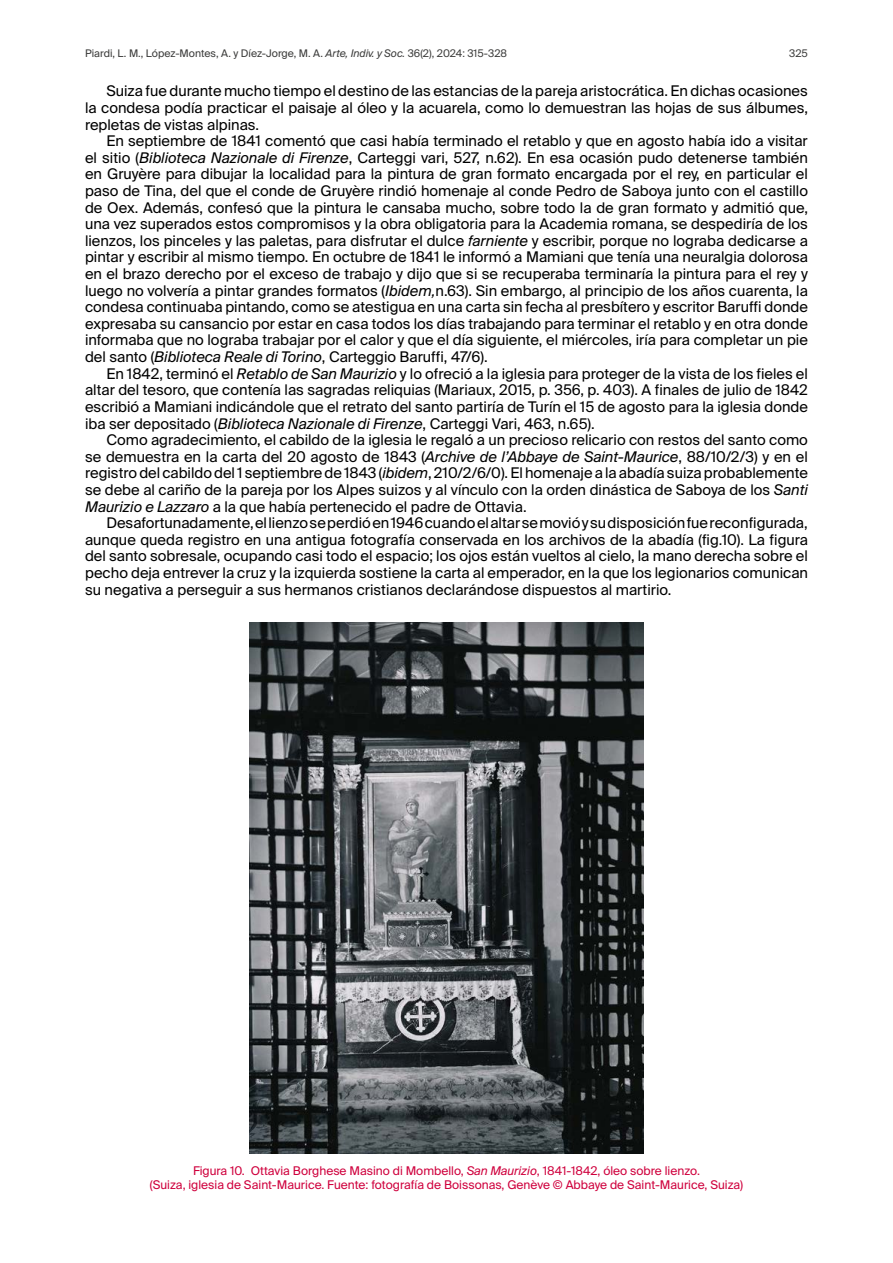
<style>
.page{position:relative;width:893px;height:1263px;background:#fff}
.page>*{position:absolute;margin:0;border:0;box-sizing:border-box;transform-origin:0 0}
.t1{font:14.7px/16.6px "Suisse Intl";color:#000;text-align:justify}
.Título_elemento{font:12px/13.6px "Suisse Intl";color:#cf003d;text-align:center}
.t2{font:10.5px "Suisse Intl";color:#3c3c3b}
.s1{font-style:italic}
</style>
<div class="page">
<img style="left:250px;top:622px;width:393px;height:531px">
<p class="t2" style="left:85px;top:47px;width:424px">Piardi, L. M., López-Montes, A. y Díez-Jorge, M. A. <span class="s1">Arte, Indiv. y Soc.</span> 36(2), 2024: 315-328</p>
<p class="t2" style="left:789px;top:47px;width:20px">325</p>
<p class="t1" style="left:85px;top:83px;width:724px;text-indent:21px">Suiza fue durante mucho tiempo el destino de las estancias de la pareja aristocrática. En dichas ocasiones la condesa podía practicar el paisaje al óleo y la acuarela, como lo demuestran las hojas de sus álbumes, repletas de vistas alpinas.</p>
<p class="t1" style="left:85px;top:133px;width:724px;text-indent:21px">En septiembre de 1841 comentó que casi había terminado el retablo y que en agosto había ido a visitar el sitio (<span class="s1">Biblioteca Nazionale di Firenze</span>, Carteggi vari, 527, n.62). En esa ocasión pudo detenerse también en Gruyère para dibujar la localidad para la pintura de gran formato encargada por el rey, en particular el paso de Tina, del que el conde de Gruyère rindió homenaje al conde Pedro de Saboya junto con el castillo de Oex. Además, confesó que la pintura le cansaba mucho, sobre todo la de gran formato y admitió que, una vez superados estos compromisos y la obra obligatoria para la Academia romana, se despediría de los lienzos, los pinceles y las paletas, para disfrutar el dulce <span class="s1">farniente</span> y escribir, porque no lograba dedicarse a pintar y escribir al mismo tiempo. En octubre de 1841 le informó a Mamiani que tenía una neuralgia dolorosa en el brazo derecho por el exceso de trabajo y dijo que si se recuperaba terminaría la pintura para el rey y luego no volvería a pintar grandes formatos (<span class="s1">Ibidem,</span>n.63). Sin embargo, al principio de los años cuarenta, la condesa continuaba pintando, como se atestigua en una carta sin fecha al presbítero y escritor Baruffi donde expresaba su cansancio por estar en casa todos los días trabajando para terminar el retablo y en otra donde informaba que no lograba trabajar por el calor y que el día siguiente, el miércoles, iría para completar un pie del santo (<span class="s1">Biblioteca Reale di Torino</span>, Carteggio Baruffi, 47/6).</p>
<p class="t1" style="left:85px;top:365px;width:724px;text-indent:21px">En 1842, terminó el <span class="s1">Retablo de San Maurizio</span> y lo ofreció a la iglesia para proteger de la vista de los fieles el altar del tesoro, que contenía las sagradas reliquias (Mariaux, 2015, p. 356, p. 403). A finales de julio de 1842 escribió a Mamiani indicándole que el retrato del santo partiría de Turín el 15 de agosto para la iglesia donde iba ser depositado (<span class="s1">Biblioteca Nazionale di Firenze</span>, Carteggi Vari, 463, n.65).</p>
<p class="t1" style="left:85px;top:432px;width:724px;text-indent:21px">Como agradecimiento, el cabildo de la iglesia le regaló a un precioso relicario con restos del santo como se demuestra en la carta del 20 agosto de 1843 (<span class="s1">Archive de l’Abbaye de Saint-Maurice</span>, 88/10/2/3) y en el registro del cabildo del 1 septiembre de 1843 (<span class="s1">ibidem</span>, 210/2/6/0). El homenaje a la abadía suiza probablemente se debe al cariño de la pareja por los Alpes suizos y al vínculo con la orden dinástica de Saboya de los <span class="s1">Santi Maurizio e Lazzaro</span> a la que había pertenecido el padre de Ottavia.</p>
<p class="t1" style="left:85px;top:515px;width:724px;text-indent:21px">Desafortunadamente, el lienzo se perdió en 1946 cuando el altar se movió y su disposición fue reconfigurada, aunque queda registro en una antigua fotografía conservada en los archivos de la abadía (fig.10). La figura del santo sobresale, ocupando casi todo el espacio; los ojos están vueltos al cielo, la mano derecha sobre el pecho deja entrever la cruz y la izquierda sostiene la carta al emperador, en la que los legionarios comunican su negativa a perseguir a sus hermanos cristianos declarándose dispuestos al martirio.</p>
<p class="Título_elemento" style="left:150px;top:1164px;width:595px">Figura 10. Ottavia Borghese Masino di Mombello, <span class="s1">San Maurizio</span>, 1841-1842, óleo sobre lienzo.<br>(Suiza, iglesia de Saint-Maurice. Fuente: fotografía de Boissonas, Genève © Abbaye de Saint-Maurice, Suiza)</p>
</div>
